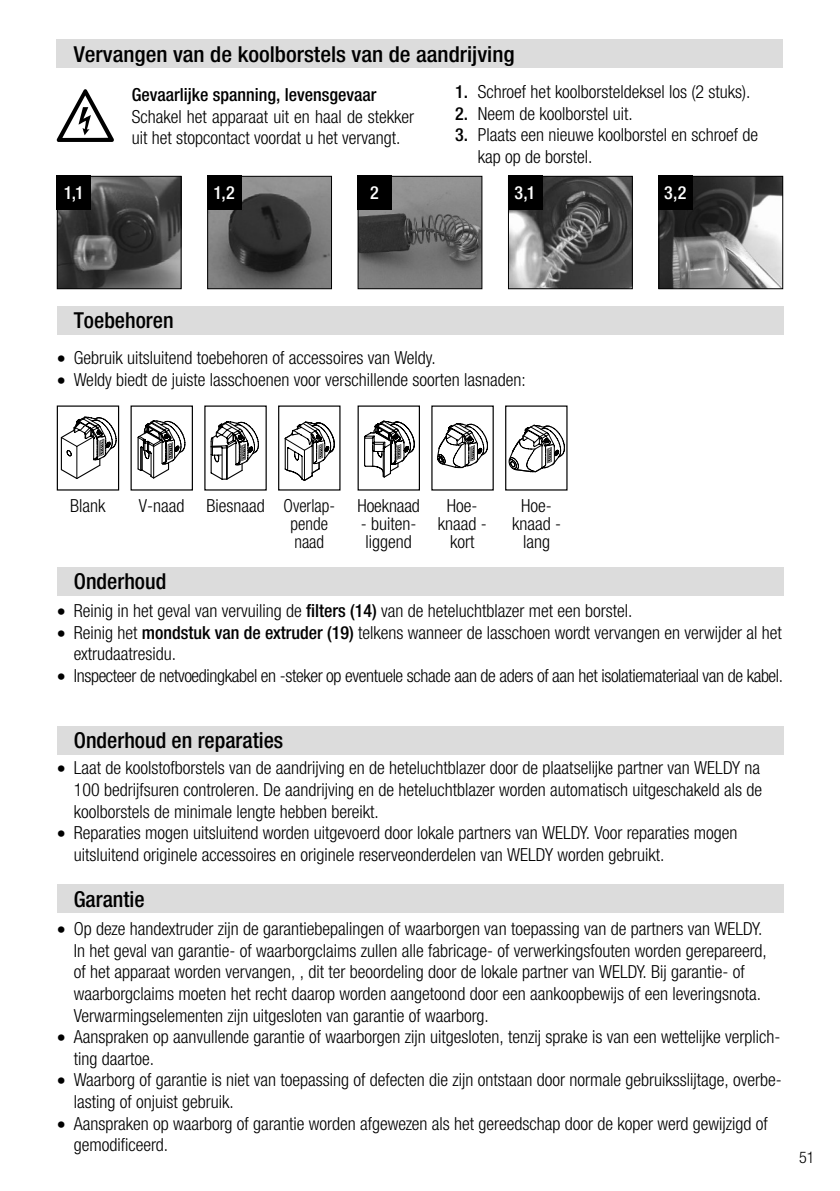
<style>
.page{position:relative;width:840px;height:1191px;background:#fff}
.page>*{position:absolute;margin:0;border:0;box-sizing:border-box;transform-origin:0 0}
.t1{font:500 condensed 22px "Helvetica Neue LTW1 G";color:#000}
.t2{font:500 condensed 22px "Helvetica Neue LTW1 G";color:#000;scale:1.05 1}
.t3{font:300 condensed 18px/21.6px "Helvetica Neue LTW1 G";color:#000}
.t4{font:300 condensed 18px "Helvetica Neue LTW1 G";letter-spacing:-.02em;color:#000}
.t5{font:500 condensed 18px "Helvetica Neue LTW1 G";color:#000}
.t6{font:500 condensed 18px "Helvetica Neue LTW1 G";color:#fff}
.t7{font:300 condensed 16px "Helvetica Neue LTW1 G";color:#000}
.s1{font-weight:500}
</style>
<div class="page">
<svg style="left:61px;top:416px;width:56px;height:63px"></svg>
<div style="left:57px;top:405px;width:62px;height:85px;border:1px solid #000"></div>
<svg style="left:137px;top:420px;width:48px;height:58px"></svg>
<div style="left:130px;top:405px;width:63px;height:85px;border:1px solid #000"></div>
<svg style="left:210px;top:421px;width:49px;height:59px"></svg>
<svg style="left:284px;top:421px;width:50px;height:60px"></svg>
<div style="left:278px;top:405px;width:62px;height:85px;border:1px solid #000"></div>
<svg style="left:364px;top:421px;width:50px;height:56px"></svg>
<div style="left:357px;top:405px;width:63px;height:85px;border:1px solid #000"></div>
<svg style="left:437px;top:423px;width:50px;height:45px"></svg>
<svg style="left:508px;top:425px;width:56px;height:47px"></svg>
<div style="left:505px;top:405px;width:62px;height:85px;border:1px solid #000"></div>
<div style="left:57px;top:306px;width:725px;height:28px;background:#dcdcdc"></div>
<div style="left:57px;top:567px;width:725px;height:28px;background:#dcdcdc"></div>
<div style="left:57px;top:726px;width:725px;height:28px;background:#dcdcdc"></div>
<div style="left:57px;top:884px;width:725px;height:29px;background:#dcdcdc"></div>
<div style="left:57px;top:40px;width:725px;height:28px;background:#dcdcdc"></div>
<img style="left:59px;top:178px;width:120px;height:109px">
<div style="left:57px;top:176px;width:124px;height:113px;border:1px solid #000"></div>
<div style="left:57px;top:176px;width:34px;height:34px;background:#000"></div>
<img style="left:209px;top:178px;width:121px;height:109px">
<div style="left:207px;top:176px;width:125px;height:113px;border:1px solid #000"></div>
<div style="left:207px;top:176px;width:34px;height:34px;background:#000"></div>
<img style="left:359px;top:178px;width:121px;height:109px">
<div style="left:357px;top:176px;width:125px;height:113px;border:1px solid #000"></div>
<div style="left:357px;top:176px;width:34px;height:34px;background:#000"></div>
<img style="left:509px;top:178px;width:121px;height:109px">
<div style="left:507px;top:176px;width:125px;height:113px;border:1px solid #000"></div>
<div style="left:507px;top:176px;width:34px;height:34px;background:#000"></div>
<img style="left:660px;top:178px;width:120px;height:109px">
<div style="left:658px;top:176px;width:124px;height:113px;border:1px solid #000"></div>
<div style="left:658px;top:176px;width:34px;height:34px;background:#000"></div>
<svg style="left:57px;top:89px;width:57px;height:53px"></svg>
<p class="t2" style="left:74px;top:41px;width:421px">Vervangen van de koolborstels van de aandrijving</p>
<p class="t3" style="left:455px;top:81px;width:297px"><span class="s1">1.</span> Schroef het koolborsteldeksel los (2 stuks).</p>
<p class="t3" style="left:455px;top:102px;width:179px"><span class="s1">2.</span> Neem de koolborstel uit.</p>
<p class="t3" style="left:477px;top:124px;width:282px;text-indent:-23px"><span class="s1">3.</span> Plaats een nieuwe koolborstel en schroef de kap op de borstel.</p>
<p class="t6" style="left:64px;top:182px;width:21px">1,1</p>
<p class="t6" style="left:213px;top:182px;width:23px">1,2</p>
<p class="t6" style="left:370px;top:182px;width:10px">2</p>
<p class="t6" style="left:514px;top:182px;width:22px">3,1</p>
<p class="t6" style="left:664px;top:182px;width:24px">3,2</p>
<p class="t5" style="left:132px;top:84px;width:246px">Gevaarlijke spanning, levensgevaar</p>
<p class="t3" style="left:132px;top:106px;width:284px">Schakel het apparaat uit en haal de stekker uit het stopcontact voordat u het vervangt.</p>
<p class="t1" style="left:74px;top:307px;width:101px">Toebehoren</p>
<p class="t3" style="left:57px;top:347px;width:380px">• Gebruik uitsluitend toebehoren of accessoires van Weldy.</p>
<p class="t3" style="left:57px;top:369px;width:470px">• Weldy biedt de juiste lasschoenen voor verschillende soorten lasnaden:</p>
<p class="t3" style="left:70px;top:495px;width:37px">Blank</p>
<p class="t3" style="left:290px;top:497px;width:46px;line-height:18px;text-indent:-152px">V-naad Biesnaad Overlap&shy;pende naad</p>
<p class="t3" style="left:357px;top:495px;width:64px">Hoeknaad</p>
<p class="t3" style="left:361px;top:515px;width:57px;line-height:18px">- buiten&shy;liggend</p>
<p class="t1" style="left:74px;top:568px;width:94px">Onderhoud</p>
<p class="t3" style="left:437px;top:497px;width:50px;line-height:18px;text-align:center">Hoe&shy;knaad - kort</p>
<p class="t3" style="left:511px;top:497px;width:50px;line-height:18px;text-align:center">Hoe&shy;knaad - lang</p>
<p class="t3" style="left:57px;top:600px;width:577px">• Reinig in het geval van vervuiling de <span class="s1">filters (14)</span> van de heteluchtblazer met een borstel.</p>
<p class="t3" style="left:74px;top:622px;width:709px;text-indent:-17px">• Reinig het <span class="s1">mondstuk van de extruder (19)</span> telkens wanneer de lasschoen wordt vervangen en verwijder al het extrudaatresidu.</p>
<p class="t4" style="left:57px;top:665px;width:727px">• Inspecteer de netvoedingkabel en -steker op eventuele schade aan de aders of aan het isolatiemateriaal van de kabel.</p>
<p class="t1" style="left:74px;top:727px;width:211px">Onderhoud en reparaties</p>
<p class="t3" style="left:74px;top:757px;width:689px;text-indent:-17px">• Laat de koolstofborstels van de aandrijving en de heteluchtblazer door de plaatselijke partner van WELDY na<br>100 bedrijfsuren controleren. De aandrijving en de heteluchtblazer worden automatisch uitgeschakeld als de koolborstels de minimale lengte hebben bereikt.</p>
<p class="t3" style="left:74px;top:822px;width:665px;text-indent:-17px">• Reparaties mogen uitsluitend worden uitgevoerd door lokale partners van WELDY. Voor reparaties mogen uitsluitend originele accessoires en originele reserveonderdelen van WELDY worden gebruikt.</p>
<p class="t1" style="left:74px;top:885px;width:72px">Garantie</p>
<p class="t3" style="left:74px;top:918px;width:694px;text-indent:-17px">• Op deze handextruder zijn de garantiebepalingen of waarborgen van toepassing van de partners van WELDY.<br>In het geval van garantie- of waarborgclaims zullen alle fabricage- of verwerkingsfouten worden gerepareerd, of het apparaat worden vervangen, , dit ter beoordeling door de lokale partner van WELDY. Bij garantie- of waarborgclaims moeten het recht daarop worden aangetoond door een aankoopbewijs of een leveringsnota.<br>Verwarmingselementen zijn uitgesloten van garantie of waarborg.</p>
<p class="t3" style="left:74px;top:1026px;width:707px;text-indent:-17px">• Aanspraken op aanvullende garantie of waarborgen zijn uitgesloten, tenzij sprake is van een wettelijke verplich&shy;ting daartoe.</p>
<p class="t3" style="left:74px;top:1069px;width:709px;text-indent:-17px">• Waarborg of garantie is niet van toepassing of defecten die zijn ontstaan door normale gebruiksslijtage, overbe&shy;lasting of onjuist gebruik.</p>
<p class="t3" style="left:74px;top:1112px;width:695px;text-indent:-17px">• Aanspraken op waarborg of garantie worden afgewezen als het gereedschap door de koper werd gewijzigd of gemodificeerd.</p>
<p class="t7" style="left:798px;top:1147px;width:17px">51</p>
</div>
